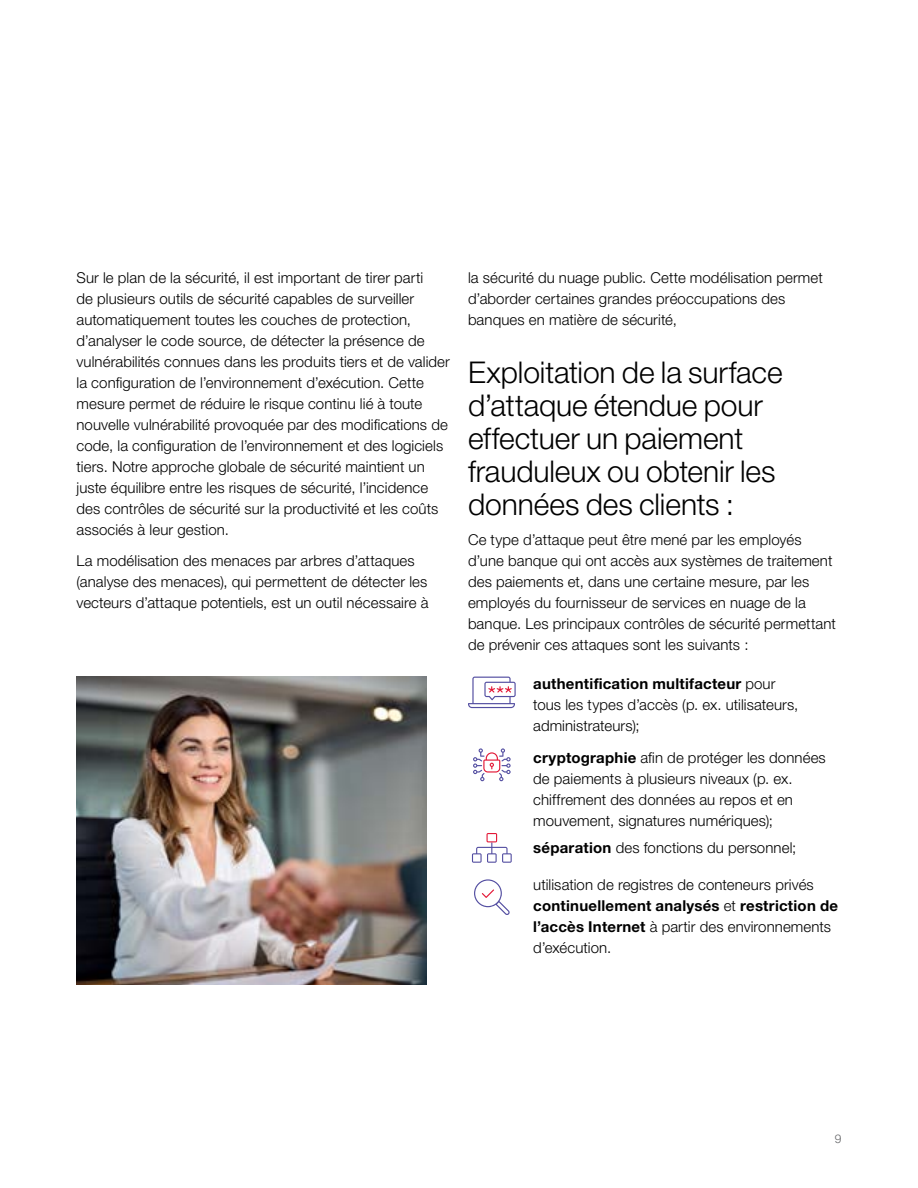
<style>
.page{position:relative;width:918px;height:1188px;background:#fff}
.page>*{position:absolute;margin:0;border:0;box-sizing:border-box;transform-origin:0 0}
.t1{font:300 30px/33px "Helvetica Neue LT Pro";letter-spacing:-.005em;color:#000}
.t2{font:300 15px/21px "Helvetica Neue LT Pro";letter-spacing:.005em;color:#000}
.t3{font:300 12px "Helvetica Neue LT Pro";color:#636466}
.s1{font-weight:700}
</style>
<div class="page">
<svg style="left:468px;top:677px;width:48px;height:31px"></svg>
<svg style="left:473px;top:748px;width:38px;height:33px"></svg>
<svg style="left:474px;top:879px;width:36px;height:36px"></svg>
<svg style="left:472px;top:833px;width:40px;height:30px"></svg>
<img style="left:76px;top:677px;width:350px;height:308px">
<p class="t2" style="left:76px;top:267px;width:375px">Sur le plan de la sécurité, il est important de tirer parti<br>de plusieurs outils de sécurité capables de surveiller automatiquement toutes les couches de protection, d’analyser le code source, de détecter la présence de vulnérabilités connues dans les produits tiers et de valider la configuration de l’environnement d’exécution. Cette mesure permet de réduire le risque continu lié à toute nouvelle vulnérabilité provoquée par des modifications de code, la configuration de l’environnement et des logiciels tiers. Notre approche globale de sécurité maintient un juste équilibre entre les risques de sécurité, l’incidence des contrôles de sécurité sur la productivité et les coûts associés à leur gestion.</p>
<p class="t2" style="left:76px;top:550px;width:354px">La modélisation des menaces par arbres d’attaques (analyse des menaces), qui permettent de détecter les vecteurs d’attaque potentiels, est un outil nécessaire à</p>
<p class="t2" style="left:468px;top:267px;width:356px">la sécurité du nuage public. Cette modélisation permet d’aborder certaines grandes préoccupations des banques en matière de sécurité,</p>
<h1 class="t1" style="left:468px;top:356px;width:316px">Exploitation de la surface d’attaque étendue pour effectuer un paiement frauduleux ou obtenir les données des clients :</h1>
<p class="t2" style="left:468px;top:529px;width:369px">Ce type d’attaque peut être mené par les employés d’une banque qui ont accès aux systèmes de traitement des paiements et, dans une certaine mesure, par les employés du fournisseur de services en nuage de la banque. Les principaux contrôles de sécurité permettant de prévenir ces attaques sont les suivants :</p>
<p class="t2" style="left:533px;top:672px;width:267px"><span class="s1">authentification multifacteur</span> pour tous les types d’accès (p. ex. utilisateurs, administrateurs);</p>
<p class="t2" style="left:533px;top:746px;width:294px"><span class="s1">cryptographie</span> afin de protéger les données de paiements à plusieurs niveaux (p. ex. chiffrement des données au repos et en mouvement, signatures numériques);</p>
<p class="t2" style="left:533px;top:837px;width:265px"><span class="s1">séparation</span> des fonctions du personnel;</p>
<p class="t2" style="left:533px;top:874px;width:306px">utilisation de registres de conteneurs privés <span class="s1">continuellement analysés</span> et <span class="s1">restriction de l’accès Internet</span> à partir des environnements d’exécution.</p>
<p class="t3" style="left:835px;top:1131px;width:8px">9</p>
</div>
